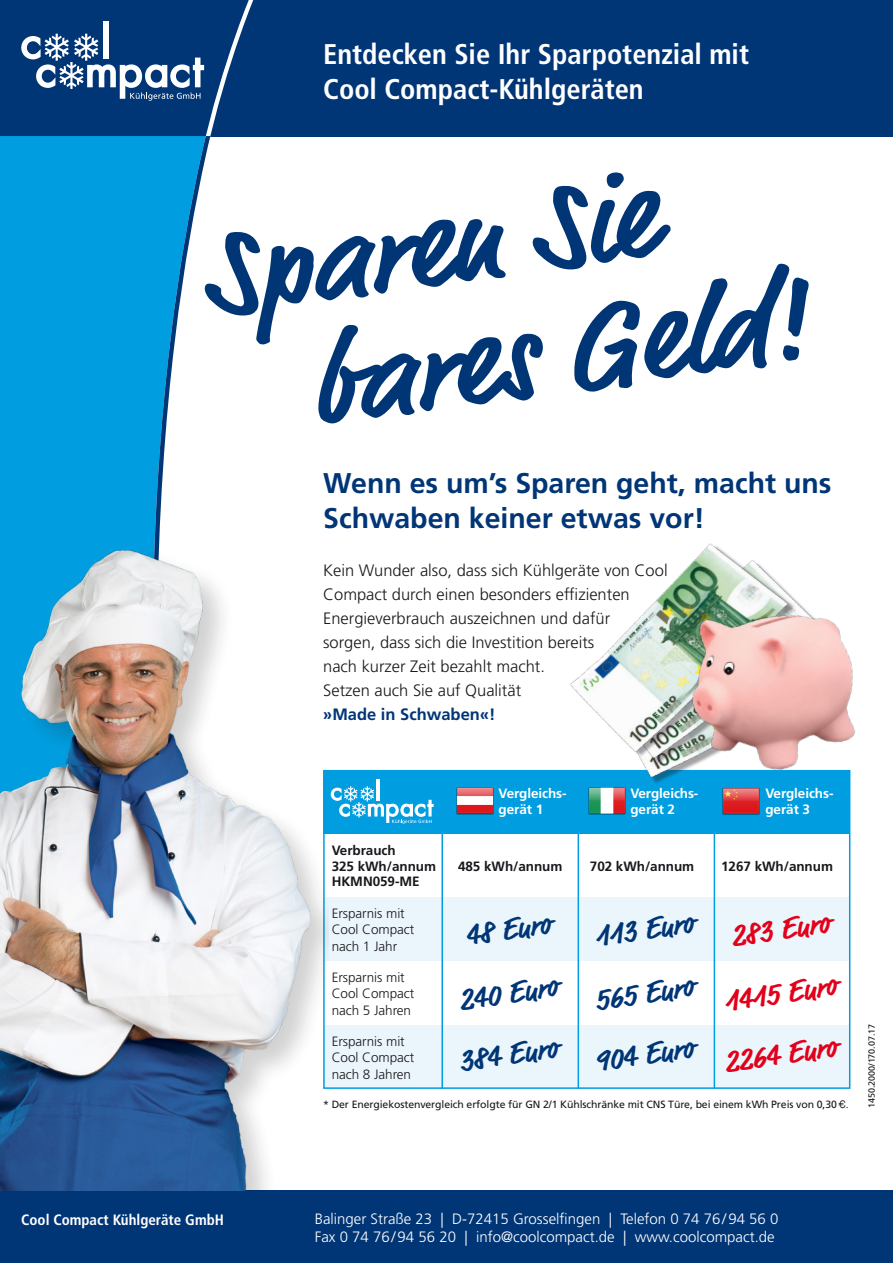
<style>
.page{position:relative;width:893px;height:1263px;background:#fff}
.page>*{position:absolute;margin:0;border:0;box-sizing:border-box;transform-origin:0 0}
.t1{font:700 122.7px/122.7px "Market";color:#003576}
.t2{font:700 31.35px/63.2px "Market";color:#003576;text-align:center}
.t3{font:700 31.35px "Market";color:#e2001a}
.t4{font:700 condensed 28.5px/34.5px "Frutiger LT Std";color:#fff}
.t5{font:700 28.5px/34.5px "Frutiger LT Std";color:#003576}
.t6{font:300 16.5px/24px "Frutiger LT Std";color:#1a171c}
.t7{font:700 16.5px "Frutiger LT Std";color:#003576}
.t8{font:300 15px/18px "Frutiger LT Std";color:#fff}
.t9{font:700 condensed 15px "Frutiger LT Std";color:#fff}
.t10{font:300 13.5px/16.5px "Frutiger LT Std";letter-spacing:-.005em;color:#1a171c}
.t11{font:700 13.5px/15.5px "Frutiger LT Std";letter-spacing:-.005em;color:#1a171c}
.t12{font:700 13.5px/15.5px "Frutiger LT Std";letter-spacing:-.005em;color:#fff}
.t13{font:10.5px "Frutiger";letter-spacing:-.01em;color:#1a171c}
.t14{font:9px "Frutiger";letter-spacing:-.01em;color:#1a171c}
.s1{font-family:"Helvetica"}
</style>
<div class="page">
<div style="left:0;top:0;width:893px;height:136px;background:#003576"></div>
<div style="left:0;top:136px;width:151px;height:395px;background:#009ee0"></div>
<div style="left:103px;top:21px;width:5px;height:38px;background:#fff"></div>
<svg style="left:21px;top:34px;width:130px;height:67px"></svg>
<svg style="left:151px;top:0;width:105px;height:531px"></svg>
<div style="left:323px;top:770px;width:527px;height:64px;background:#009ee0"></div>
<div style="left:324px;top:897px;width:526px;height:64px;background:#ebf6fc"></div>
<div style="left:324px;top:1025px;width:526px;height:64px;background:#ebf6fc"></div>
<img style="left:456px;top:787px;width:37px;height:28px">
<hr style="left:441px;top:812px;width:2px;height:277px;background:#009ee0">
<hr style="left:578px;top:812px;width:1px;height:277px;background:#009ee0">
<hr style="left:714px;top:812px;width:1px;height:277px;background:#009ee0">
<div style="left:0;top:1191px;width:893px;height:72px;background:#003576"></div>
<hr style="left:377px;top:779px;width:3px;height:22px;background:#fff">
<svg style="left:331px;top:786px;width:103px;height:38px"></svg>
<img style="left:0;top:531px;width:328px;height:660px">
<img style="left:588px;top:809px;width:263px;height:15px">
<img style="left:504px;top:543px;width:269px;height:261px">
<img style="left:664px;top:577px;width:192px;height:226px">
<h3 class="t4" style="left:323px;top:37px;width:427px">Entdecken Sie Ihr Sparpotenzial mit<br>Cool Compact-Kühlgeräten</h3>
<h1 class="t1" style="left:284px;top:214px;width:504px;text-indent:-91px;rotate:-8deg">Sparen Sie bares Geld!</h1>
<h3 class="t5" style="left:323px;top:466px;width:510px">Wenn es um’s Sparen geht, macht uns<br>Schwaben keiner etwas vor!</h3>
<p class="t6" style="left:323px;top:558px;width:346px">Kein Wunder also, dass sich Kühlgeräte von Cool Compact durch einen besonders effizienten Energieverbrauch auszeichnen und dafür<br>sorgen, dass sich die Investition bereits<br>nach kurzer Zeit bezahlt macht.<br>Setzen auch Sie auf Qualität</p>
<p class="t7" style="left:323px;top:704px;width:174px">»Made in Schwaben«!</p>
<p class="t11" style="left:332px;top:843px;width:106px">Verbrauch<br>325 kWh/annum<br>HKMN059-ME</p>
<p class="t10" style="left:332px;top:905px;width:84px">Ersparnis mit<br>Cool Compact nach 1 Jahr</p>
<p class="t10" style="left:332px;top:969px;width:84px">Ersparnis mit<br>Cool Compact nach 5 Jahren</p>
<p class="t10" style="left:332px;top:1033px;width:84px">Ersparnis mit<br>Cool Compact nach 8 Jahren</p>
<p class="t12" style="left:499px;top:786px;width:70px">Vergleichs&shy;gerät 1</p>
<p class="t12" style="left:630px;top:786px;width:70px">Vergleichs&shy;gerät 2</p>
<p class="t12" style="left:765px;top:786px;width:70px">Vergleichs&shy;gerät 3</p>
<p class="t11" style="left:458px;top:858px;width:106px">485 kWh/annum</p>
<p class="t11" style="left:590px;top:858px;width:106px">702 kWh/annum</p>
<p class="t11" style="left:721px;top:858px;width:113px">1267 kWh/annum</p>
<h2 class="t2" style="left:446px;top:908px;width:102px;rotate:-8deg">48 Euro<br>240 Euro</h2>
<h2 class="t2" style="left:591px;top:907px;width:100px;rotate:-8deg">113 Euro</h2>
<h2 class="t3" style="left:729px;top:917px;width:100px;rotate:-8deg">283 Euro</h2>
<h2 class="t2" style="left:591px;top:971px;width:100px;rotate:-8deg">565 Euro</h2>
<h2 class="t3" style="left:722px;top:982px;width:114px;rotate:-8deg">1415 Euro</h2>
<h2 class="t2" style="left:455px;top:1032px;width:100px;rotate:-8deg">384 Euro</h2>
<h2 class="t2" style="left:591px;top:1032px;width:100px;rotate:-8deg">904 Euro</h2>
<h2 class="t3" style="left:722px;top:1043px;width:114px;rotate:-8deg">2264 Euro</h2>
<p class="t13" style="left:323px;top:1098px;width:527px">* Der Energiekostenvergleich erfolgte für GN 2/1 Kühlschränke mit CNS Türe, bei einem kWh Preis von 0,30<span class="s1">€.</span></p>
<p class="t14" style="left:866px;top:1107px;width:85px;rotate:-90deg">1450.2000/170.07.17</p>
<p class="t9" style="left:21px;top:1211px;width:204px">Cool Compact Kühlgeräte GmbH</p>
<p class="t8" style="left:315px;top:1210px;width:465px">Balinger Straße 23 | D-72415 Grosselfingen | Telefon 0 74 76/94 56 0<br>Fax 0 74 76/94 56 20 | info@coolcompact.de | www.coolcompact.de</p>
</div>
